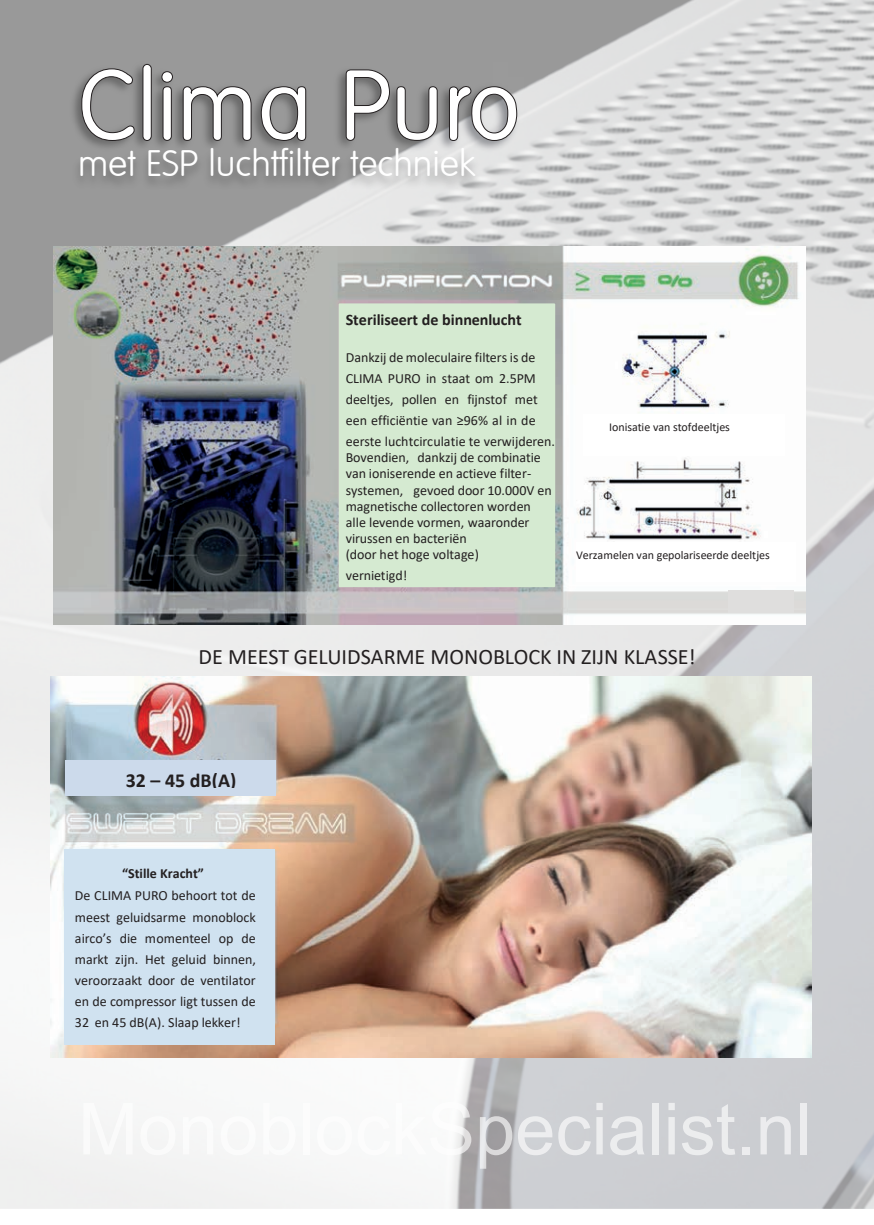
<style>
.page{position:relative;width:874px;height:1225px;background:#fff}
.page>*{position:absolute;margin:0;border:0;box-sizing:border-box;transform-origin:0 0}
.t1{font:72px "Arial";color:rgb(255 255 255/.64)}
.t2{font:36px "Elementary SF";color:#fff}
.t3{font:22px "Calibri";color:#231f20}
.t4{font:700 20px "Calibri";color:#231f20}
.t5{font:700 16px "Calibri";color:#231f20}
.t6{font:14px/16px "Calibri";color:#231f20}
.t7{font:700 14px "Calibri";color:#231f20}
.t8{font:12px "Calibri";color:#231f20}
</style>
<div class="page">
<img style="left:0;top:0;width:873px;height:1208px">
<svg style="left:82px;top:69px;width:52px;height:67px"></svg>
<svg style="left:143px;top:64px;width:8px;height:72px"></svg>
<svg style="left:162px;top:71px;width:10px;height:65px"></svg>
<svg style="left:183px;top:86px;width:68px;height:50px"></svg>
<svg style="left:261px;top:86px;width:45px;height:50px"></svg>
<svg style="left:346px;top:70px;width:43px;height:66px"></svg>
<svg style="left:396px;top:86px;width:41px;height:50px"></svg>
<svg style="left:449px;top:52px;width:67px;height:84px"></svg>
<img style="left:67px;top:136px;width:806px;height:292px">
<img style="left:53px;top:246px;width:752px;height:378px">
<div style="left:338px;top:303px;width:217px;height:284px;background:#d5ead1"></div>
<div style="left:583px;top:415px;width:201px;height:41px;background:#fff"></div>
<div style="left:575px;top:543px;width:220px;height:39px;background:#fff"></div>
<div style="left:728px;top:591px;width:65px;height:22px;background:#dfdedd"></div>
<img style="left:50px;top:676px;width:761px;height:381px">
<div style="left:64px;top:849px;width:211px;height:195px;background:#d0e2f0"></div>
<div style="left:65px;top:760px;width:211px;height:35px;background:#ccdaeb"></div>
<h2 class="t2" style="left:78px;top:144px;width:399px">met ESP luchtfilter techniek</h2>
<p class="t5" style="left:345px;top:312px;width:177px">Steriliseert de binnenlucht</p>
<p class="t6" style="left:345px;top:348px;width:211px;line-height:21.2px">Dankzij de moleculaire filters is de CLIMA PURO in staat om 2.5PM deeltjes, pollen en fijnstof met een efficiëntie van ≥96% al in de eerste luchtcirculatie te verwijderen.</p>
<p class="t6" style="left:345px;top:451px;width:208px">Bovendien, dankzij de combinatie van ioniserende en actieve filter&shy;systemen, gevoed door 10.000V en magnetische collectoren worden alle levende vormen, waaronder virussen en bacteriën<br>(door het hoge voltage)</p>
<p class="t6" style="left:345px;top:568px;width:63px">vernietigd!</p>
<p class="t8" style="left:609px;top:422px;width:122px">Ionisatie van stofdeeltjes</p>
<p class="t8" style="left:575px;top:550px;width:195px">Verzamelen van gepolariseerde deeltjes</p>
<h3 class="t3" style="left:198px;top:647px;width:498px">DE MEEST GELUIDSARME MONOBLOCK IN ZIJN KLASSE!</h3>
<h3 class="t4" style="left:126px;top:772px;width:112px">32 – 45 dB(A)</h3>
<p class="t7" style="left:122px;top:867px;width:83px">“Stille Kracht”</p>
<p class="t6" style="left:75px;top:886px;width:182px;line-height:21px;text-align:justify">De CLIMA PURO behoort tot de meest geluidsarme monoblock airco’s die momenteel op de markt zijn. Het geluid binnen, veroorzaakt door de ventilator en de compressor ligt tussen de 32 en 45 dB(A). Slaap lekker!</p>
<h1 class="t1" style="left:78px;top:1102px;width:735px">MonoblockSpecialist.nl</h1>
</div>
